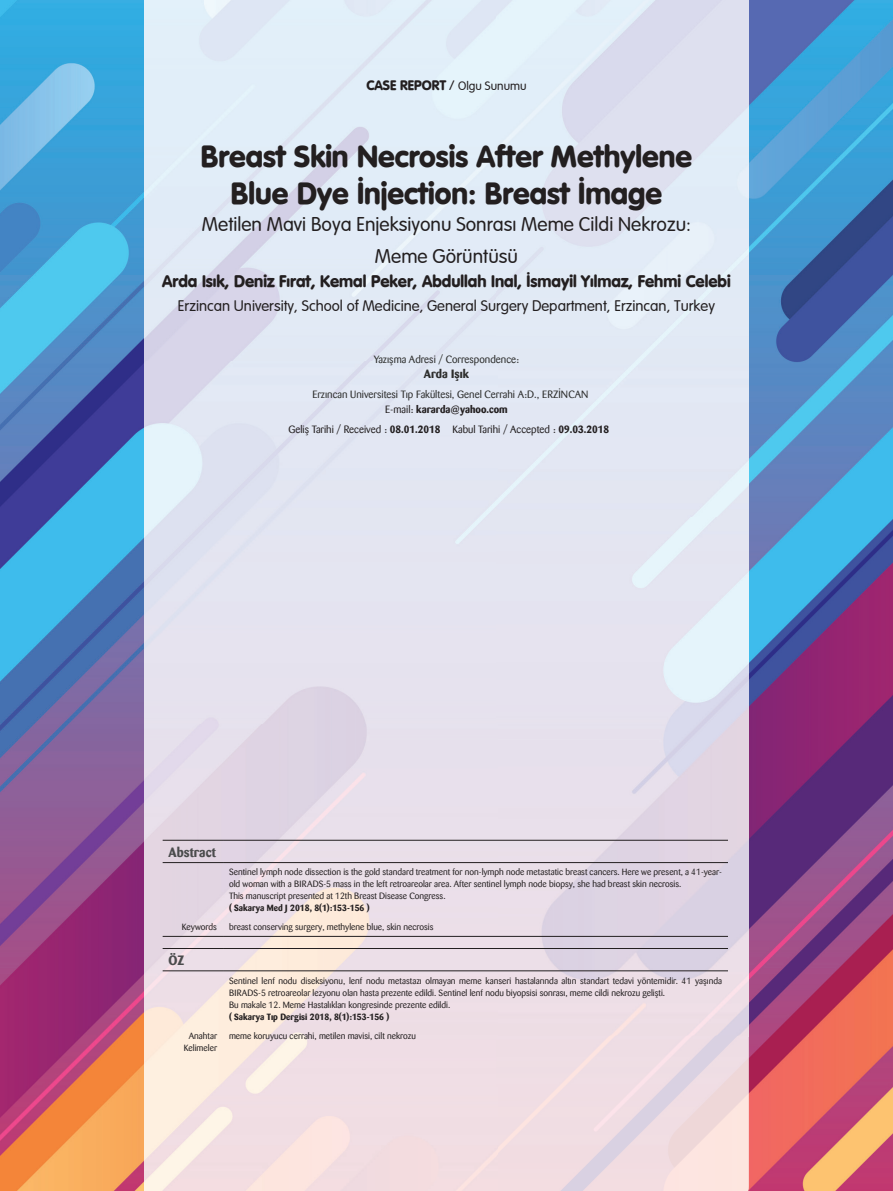
<style>
.page{position:relative;width:893px;height:1191px;background:#fff}
.page>*{position:absolute;margin:0;border:0;box-sizing:border-box;transform-origin:0 0}
.t1{font:900 30px/37.5px "Vag Rounded";color:#231f20;text-align:center}
.t2{font:300 19.5px/31.5px "Vag Rounded";color:#231f20;text-align:center}
.t3{font:900 16.5px "Vag Rounded";color:#231f20}
.t4{font:300 15px "Vag Rounded";color:#231f20}
.t5{font:900 13.5px "Vag Rounded";color:#231f20}
.t6{font:700 13.5px "Barmeno";color:#4b4c4d}
.t7{font:700 12px "Barmeno";color:#2c2d2c}
.t8{font:10.5px/15px "Barmeno";color:#2c2d2c}
.t9{font:10.5px "Barmeno";color:#231f20}
.t10{font:9px/12px "Barmeno";color:#231f20}
.t11{font:700 9px "Barmeno";color:#231f20}
.s1{font-weight:300}
.s2{font-weight:300;font-size:12px}
.s3{color:#231f20}
.s4{font-weight:700;color:#231f20}
.s5{font-weight:700}
</style>
<div class="page">
<img style="left:0;top:0;width:893px;height:1191px">
<img style="left:144px;top:0;width:604px;height:1191px">
<hr style="left:163px;top:840px;width:60px;height:1px;background:#231f20">
<hr style="left:223px;top:840px;width:505px;height:1px;background:#231f20">
<hr style="left:163px;top:862px;width:60px;height:1px;background:#231f20">
<hr style="left:223px;top:862px;width:505px;height:1px;background:#231f20">
<hr style="left:163px;top:936px;width:60px;height:1px;background:#231f20">
<hr style="left:223px;top:936px;width:505px;height:1px;background:#231f20">
<hr style="left:163px;top:948px;width:60px;height:1px;background:#231f20">
<hr style="left:223px;top:948px;width:505px;height:1px;background:#231f20">
<hr style="left:163px;top:970px;width:60px;height:1px;background:#231f20">
<hr style="left:223px;top:970px;width:505px;height:1px;background:#231f20">
<h3 class="t5" style="left:366px;top:76px;width:162px">CASE REPORT <span class="s1">/</span> <span class="s2">Olgu Sunumu</span></h3>
<h1 class="t1" style="left:201px;top:136px;width:493px">Breast Skin Necrosis After Methylene<br>Blue Dye İnjection: Breast İmage</h1>
<h2 class="t2" style="left:202px;top:209px;width:491px">Metilen Mavi Boya Enjeksiyonu Sonrası Meme Cildi Nekrozu:<br>Meme Görüntüsü</h2>
<h3 class="t3" style="left:162px;top:271px;width:570px">Arda Isık, Deniz Fırat, Kemal Peker, Abdullah Inal, İsmayil Yılmaz, Fehmi Celebi</h3>
<h3 class="t4" style="left:178px;top:297px;width:539px">Erzincan University, School of Medicine, General Surgery Department, Erzincan, Turkey</h3>
<p class="t8" style="left:374px;top:352px;width:147px">Yazışma Adresi / Correspondence:</p>
<h3 class="t7" style="left:424px;top:366px;width:47px">Arda Işık</h3>
<p class="t8" style="left:385px;top:387px;width:205px;text-indent:-73px">Erzıncan Universitesi Tıp Fakültesi, Genel Cerrahi A:D., ERZİNCAN<br><span class="s3">E-mail:</span> <span class="s4">kararda@yahoo.com</span></p>
<p class="t9" style="left:288px;top:423px;width:322px">Geliş Tarihi / Received : <span class="s5">08.01.2018</span> Kabul Tarihi / Accepted : <span class="s5">09.03.2018</span></p>
<h3 class="t6" style="left:169px;top:843px;width:49px">Abstract</h3>
<p class="t10" style="left:229px;top:866px;width:494px">Sentinel lymph node dissection is the gold standard treatment for non-lymph node metastatic breast cancers. Here we present, a 41-year&shy;old woman with a BIRADS-5 mass in the left retroareolar area. After sentinel lymph node biopsy, she had breast skin necrosis.<br>This manuscript presented at 12th Breast Disease Congress.</p>
<p class="t11" style="left:229px;top:903px;width:142px">( Sakarya Med J 2018, 8(1):153-156 )</p>
<p class="t10" style="left:182px;top:921px;width:37px">Keywords</p>
<p class="t10" style="left:229px;top:921px;width:206px">breast conserving surgery, methylene blue, skin necrosis</p>
<h3 class="t6" style="left:169px;top:952px;width:17px">ÖZ</h3>
<p class="t10" style="left:229px;top:974px;width:494px">Sentinel lenf nodu diseksiyonu, lenf nodu metastazı olmayan meme kanseri hastalarında altın standart tedavi yöntemidir. 41 yaşında<br>BIRADS-5 retroareolar lezyonu olan hasta prezente edildi. Sentinel lenf nodu biyopsisi sonrası, meme cildi nekrozu gelişti.<br>Bu makale 12. Meme Hastalıkları kongresinde prezente edildi.</p>
<p class="t11" style="left:229px;top:1011px;width:162px">( Sakarya Tıp Dergisi 2018, 8(1):153-156 )</p>
<p class="t10" style="left:184px;top:1029px;width:35px;text-align:center">Anahtar<br>Kelimeler</p>
<p class="t10" style="left:229px;top:1029px;width:188px">meme koruyucu cerrahi, metilen mavisi, cilt nekrozu</p>
</div>
